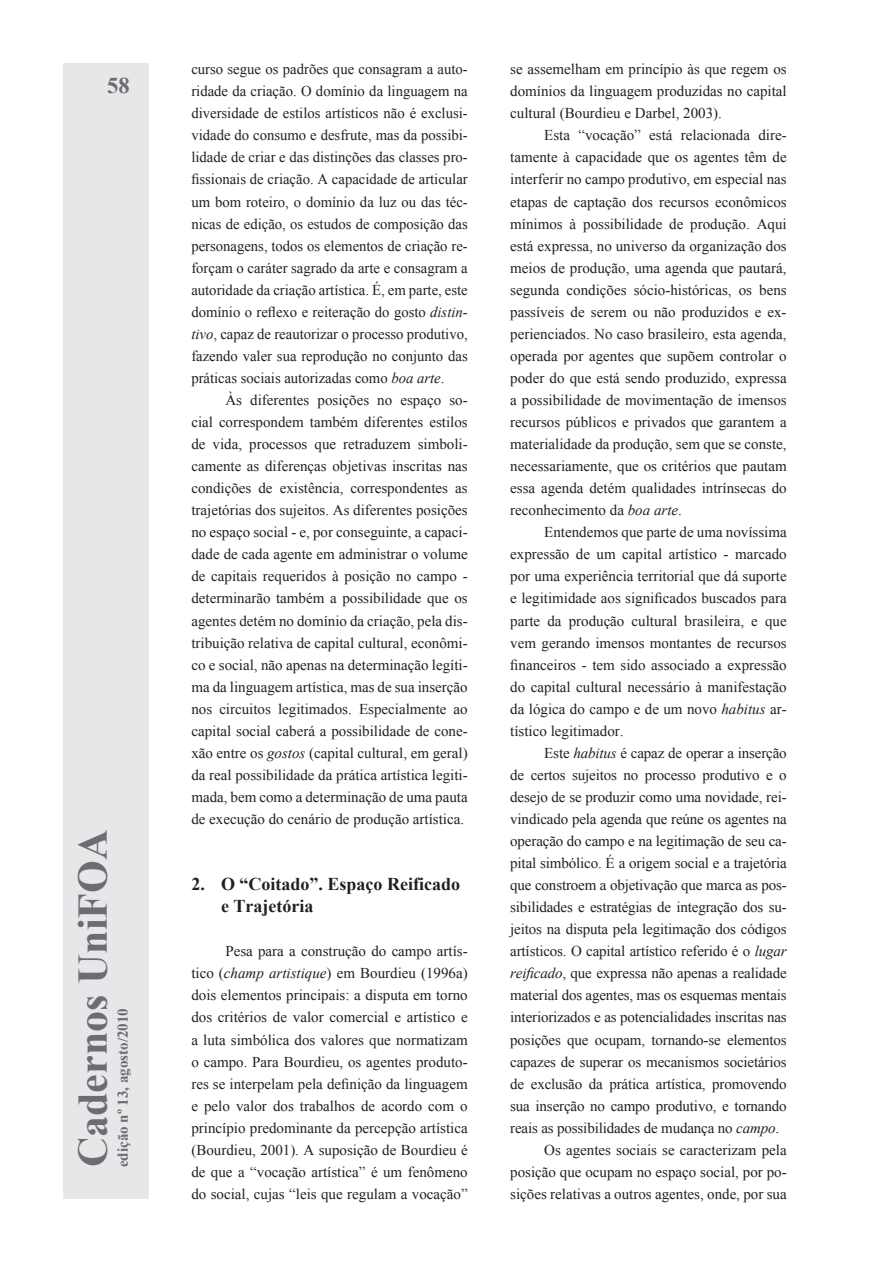
<style>
.page{position:relative;width:893px;height:1263px;background:#fff}
.page>*{position:absolute;margin:0;border:0;box-sizing:border-box;transform-origin:0 0}
.t1{font:700 42px "Times New Roman";color:#6c6d70}
.t2{font:700 22.5px "Times New Roman";color:#6c6d70}
.t3{font:700 18px/22px "Times New Roman";color:#231f20}
.t4{font:15px/22px "Times New Roman";letter-spacing:-.01em;color:#231f20;text-align:justify}
.t5{font:700 15px "Times New Roman";color:#6c6d70}
.s1{font-style:italic}
</style>
<div class="page">
<div style="left:64px;top:64px;width:85px;height:1135px;background:#e6e7e9"></div>
<h2 class="t2" style="left:107px;top:70px;width:24px">58</h2>
<h1 class="t1" style="left:64px;top:1167px;width:339px;rotate:-90deg">Cadernos UniFOA</h1>
<p class="t5" style="left:113px;top:1167px;width:161px;rotate:-90deg">edição nº 13, agosto/2010</p>
<p class="t4" style="left:191px;top:58px;width:278px">curso segue os padrões que consagram a auto&shy;ridade da criação. O domínio da linguagem na diversidade de estilos artísticos não é exclusi&shy;vidade do consumo e desfrute, mas da possibi&shy;lidade de criar e das distinções das classes pro&shy;fissionais de criação. A capacidade de articular um bom roteiro, o domínio da luz ou das téc&shy;nicas de edição, os estudos de composição das personagens, todos os elementos de criação re&shy;forçam o caráter sagrado da arte e consagram a autoridade da criação artística. É, em parte, este domínio o reflexo e reiteração do gosto <span class="s1">distin&shy;tivo</span>, capaz de reautorizar o processo produtivo, fazendo valer sua reprodução no conjunto das práticas sociais autorizadas como <span class="s1">boa arte</span>.</p>
<p class="t4" style="left:191px;top:389px;width:278px;text-indent:34px">Às diferentes posições no espaço so&shy;cial correspondem também diferentes estilos de vida, processos que retraduzem simboli&shy;camente as diferenças objetivas inscritas nas condições de existência, correspondentes as trajetórias dos sujeitos. As diferentes posições no espaço social - e, por conseguinte, a capaci&shy;dade de cada agente em administrar o volume de capitais requeridos à posição no campo - determinarão também a possibilidade que os agentes detém no domínio da criação, pela dis&shy;tribuição relativa de capital cultural, econômi&shy;co e social, não apenas na determinação legíti&shy;ma da linguagem artística, mas de sua inserção nos circuitos legitimados. Especialmente ao capital social caberá a possibilidade de cone&shy;xão entre os <span class="s1">gostos</span> (capital cultural, em geral) da real possibilidade da prática artística legiti&shy;mada, bem como a determinação de uma pauta de execução do cenário de produção artística.</p>
<p class="t3" style="left:221px;top:873px;width:241px;text-indent:-30px">2. O “Coitado”. Espaço Reificado e Trajetória</p>
<p class="t4" style="left:191px;top:940px;width:278px;text-indent:34px">Pesa para a construção do campo artís&shy;tico (<span class="s1">champ artistique</span>) em Bourdieu (1996a) dois elementos principais: a disputa em torno dos critérios de valor comercial e artístico e a luta simbólica dos valores que normatizam o campo. Para Bourdieu, os agentes produto&shy;res se interpelam pela definição da linguagem e pelo valor dos trabalhos de acordo com o princípio predominante da percepção artística (Bourdieu, 2001). A suposição de Bourdieu é de que a “vocação artística” é um fenômeno do social, cujas “leis que regulam a vocação”</p>
<p class="t4" style="left:510px;top:58px;width:278px">se assemelham em princípio às que regem os domínios da linguagem produzidas no capital cultural (Bourdieu e Darbel, 2003).</p>
<p class="t4" style="left:510px;top:124px;width:278px;text-indent:34px">Esta “vocação” está relacionada dire&shy;tamente à capacidade que os agentes têm de interferir no campo produtivo, em especial nas etapas de captação dos recursos econômicos mínimos à possibilidade de produção. Aqui está expressa, no universo da organização dos meios de produção, uma agenda que pautará, segunda condições sócio-históricas, os bens passíveis de serem ou não produzidos e ex&shy;perienciados. No caso brasileiro, esta agenda, operada por agentes que supõem controlar o poder do que está sendo produzido, expressa a possibilidade de movimentação de imensos recursos públicos e privados que garantem a materialidade da produção, sem que se conste, necessariamente, que os critérios que pautam essa agenda detém qualidades intrínsecas do reconhecimento da <span class="s1">boa arte</span>.</p>
<p class="t4" style="left:510px;top:521px;width:278px;text-indent:34px">Entendemos que parte de uma novíssima expressão de um capital artístico - marcado por uma experiência territorial que dá suporte e legitimidade aos significados buscados para parte da produção cultural brasileira, e que vem gerando imensos montantes de recursos financeiros - tem sido associado a expressão do capital cultural necessário à manifestação da lógica do campo e de um novo <span class="s1">habitus</span> ar&shy;tístico legitimador.</p>
<p class="t4" style="left:544px;top:741px;width:244px">Este <span class="s1">habitus</span> é capaz de operar a inserção</p>
<p class="t4" style="left:510px;top:764px;width:278px">de certos sujeitos no processo produtivo e o</p>
<p class="t4" style="left:510px;top:786px;width:278px">desejo de se produzir como uma novidade, rei-</p>
<p class="t4" style="left:510px;top:808px;width:278px">vindicado pela agenda que reúne os agentes na</p>
<p class="t4" style="left:510px;top:830px;width:278px">operação do campo e na legitimação de seu ca-</p>
<p class="t4" style="left:510px;top:852px;width:278px">pital simbólico. É a origem social e a trajetória</p>
<p class="t4" style="left:510px;top:874px;width:278px">que constroem a objetivação que marca as pos-</p>
<p class="t4" style="left:510px;top:896px;width:278px">sibilidades e estratégias de integração dos su-</p>
<p class="t4" style="left:510px;top:918px;width:278px">jeitos na disputa pela legitimação dos códigos</p>
<p class="t4" style="left:510px;top:940px;width:278px">artísticos. O capital artístico referido é o <span class="s1">lugar</span></p>
<p class="t4" style="left:510px;top:962px;width:278px"><span class="s1">reificado</span>, que expressa não apenas a realidade</p>
<p class="t4" style="left:510px;top:984px;width:278px">material dos agentes, mas os esquemas mentais</p>
<p class="t4" style="left:510px;top:1006px;width:278px">interiorizados e as potencialidades inscritas nas</p>
<p class="t4" style="left:510px;top:1028px;width:278px">posições que ocupam, tornando-se elementos</p>
<p class="t4" style="left:510px;top:1050px;width:278px">capazes de superar os mecanismos societários</p>
<p class="t4" style="left:510px;top:1072px;width:278px">de exclusão da prática artística, promovendo</p>
<p class="t4" style="left:510px;top:1094px;width:278px">sua inserção no campo produtivo, e tornando</p>
<p class="t4" style="left:510px;top:1116px;width:270px">reais as possibilidades de mudança no <span class="s1">campo</span>.</p>
<p class="t4" style="left:544px;top:1138px;width:244px">Os agentes sociais se caracterizam pela</p>
<p class="t4" style="left:510px;top:1160px;width:278px">posição que ocupam no espaço social, por po-</p>
<p class="t4" style="left:510px;top:1182px;width:278px">sições relativas a outros agentes, onde, por sua</p>
</div>
